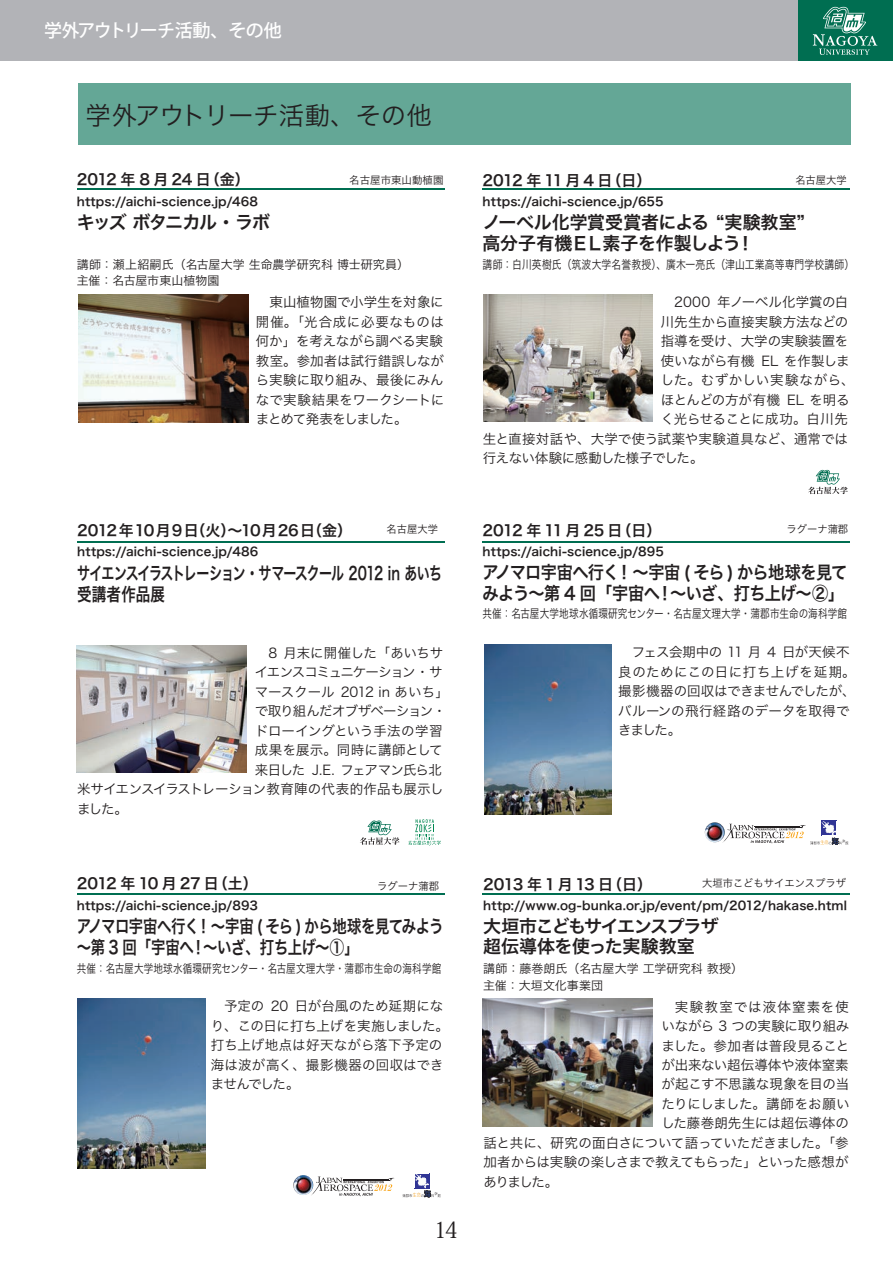
<style>
.page{position:relative;width:893px;height:1263px;background:#fff}
.page>*{position:absolute;margin:0;border:0;box-sizing:border-box;transform-origin:0 0}
.t1{font:25.5px "Shin Go Pro Medium 90 msp RKSJ H";letter-spacing:-.01em;color:#231f20}
.t2{font:22.5px "Koz Min Pro Regular 90 msp RKSJ H";color:#231f20}
.t3{font:18px/21px "Hira Kaku Pro N W6 90 msp RKSJ H";letter-spacing:-.035em;color:#231f20;scale:.8 1}
.t4{font:18px/21px "Hira Kaku Pro N W6 90 msp RKSJ H";letter-spacing:-.035em;color:#231f20;scale:.9 1}
.t5{font:18px/21px "Hira Kaku Pro N W6 90 msp RKSJ H";letter-spacing:-.055em;color:#231f20;scale:.72 1}
.t6{font:18px/21px "Hira Kaku Pro N W6 90 msp RKSJ H";letter-spacing:-.015em;color:#231f20}
.t7{font:18px/19.5px "Hira Kaku Pro N W6 90 msp RKSJ H";letter-spacing:-.035em;color:#231f20}
.t8{font:18px "Koz Go Pro Medium 90 msp RKSJ H";letter-spacing:-.04em;color:#fff}
.t9{font:18px "Hira Kaku Pro N W6 90 msp RKSJ H";letter-spacing:-.085em;color:#231f20}
.t10{font:15px "Hira Kaku Pro N W6 90 msp RKSJ H";letter-spacing:-.01em;color:#231f20}
.t11{font:15px "Hira Kaku Pro N W6 90 msp RKSJ H";letter-spacing:.05em;color:#231f20}
.t12{font:15px "Hira Kaku Pro N W6 90 msp RKSJ H";letter-spacing:-.04em;color:#231f20}
.t13{font:15px "Hira Kaku Pro N W6 90 msp RKSJ H";letter-spacing:-.035em;color:#231f20}
.t14{font:13.5px/19.5px "Hira Kaku Pro N W3 90 msp RKSJ H";letter-spacing:-.01em;color:#231f20}
.t15{font:13.5px "Hira Kaku Pro N W3 90 msp RKSJ H";letter-spacing:-.035em;color:#231f20}
.t16{font:13.5px "Hira Kaku Pro N W3 90 msp RKSJ H";letter-spacing:.01em;color:#231f20}
.t17{font:13.5px "Hira Kaku Pro N W3 90 msp RKSJ H";letter-spacing:-.04em;color:#231f20}
.t18{font:13.5px "Hira Kaku Pro N W3 90 msp RKSJ H";letter-spacing:-.065em;color:#231f20}
.t19{font:13.5px "Hira Kaku Pro N W3 90 msp RKSJ H";letter-spacing:-.09em;color:#231f20}
.t20{font:13.5px "Hira Kaku Pro N W3 90 msp RKSJ H";letter-spacing:-.06em;color:#231f20}
.t21{font:13.5px "Hira Kaku Pro N W3 90 msp RKSJ H";letter-spacing:.035em;color:#231f20}
.t22{font:13.5px "Hira Kaku Pro N W3 90 msp RKSJ H";letter-spacing:-.03em;color:#231f20}
.t23{font:13.5px "Hira Kaku Pro N W3 90 msp RKSJ H";letter-spacing:.08em;color:#231f20}
.t24{font:12px "Hira Kaku Pro N W6 90 msp RKSJ H";letter-spacing:.01em;color:#231f20}
.t25{font:12px "Hira Kaku Pro N W3 90 msp RKSJ H";letter-spacing:.005em;color:#231f20;scale:.8 1}
.t26{font:12px/16.5px "Hira Kaku Pro N W3 90 msp RKSJ H";letter-spacing:.005em;color:#231f20}
.t27{font:12px "Hira Kaku Pro N W3 90 msp RKSJ H";letter-spacing:.005em;color:#231f20;scale:.82 1}
.t28{font:10.5px "Shin Go Pro Medium 90 msp RKSJ H";color:#231f20}
</style>
<div class="page">
<div style="left:0;top:1px;width:892px;height:60px;background:#b2b3b7"></div>
<div style="left:798px;top:1px;width:94px;height:60px;background:#006e51"></div>
<svg style="left:813px;top:7px;width:64px;height:48px"></svg>
<div style="left:78px;top:83px;width:772px;height:62px;background:#64a796"></div>
<img style="left:79px;top:295px;width:170px;height:127px">
<img style="left:483px;top:999px;width:169px;height:127px">
<svg style="left:360px;top:821px;width:39px;height:24px"></svg>
<svg style="left:408px;top:819px;width:33px;height:27px"></svg>
<img style="left:77px;top:646px;width:170px;height:127px">
<svg style="left:808px;top:470px;width:40px;height:24px"></svg>
<img style="left:483px;top:294px;width:170px;height:128px">
<svg style="left:311px;top:1177px;width:83px;height:19px"></svg>
<img style="left:293px;top:1175px;width:20px;height:20px;border-radius:50%">
<svg style="left:402px;top:1173px;width:39px;height:24px"></svg>
<img style="left:78px;top:999px;width:127px;height:169px">
<img style="left:484px;top:644px;width:127px;height:170px">
<svg style="left:722px;top:821px;width:126px;height:24px"></svg>
<img style="left:705px;top:822px;width:20px;height:20px;border-radius:50%">
<hr style="left:77px;top:188px;width:367px;height:2px;background:#006e51">
<hr style="left:483px;top:188px;width:367px;height:2px;background:#006e51">
<hr style="left:77px;top:541px;width:367px;height:2px;background:#006e51">
<hr style="left:483px;top:541px;width:367px;height:2px;background:#006e51">
<hr style="left:77px;top:893px;width:367px;height:2px;background:#006e51">
<hr style="left:483px;top:893px;width:367px;height:2px;background:#006e51">
<h3 class="t8" style="left:44px;top:23px;width:239px">学外アウトリーチ活動、その他</h3>
<h1 class="t1" style="left:85px;top:105px;width:348px">学外アウトリーチ活動、その他</h1>
<p class="t10" style="left:77px;top:174px;width:174px">2012 年 8 月 24 日（金）</p>
<p class="t24" style="left:77px;top:197px;width:183px">https://aichi-science.jp/468</p>
<h3 class="t9" style="left:77px;top:215px;width:195px">キッズ ボタニカル・ラボ</h3>
<p class="t10" style="left:483px;top:174px;width:170px">2012 年 11月 4 日（日）</p>
<p class="t24" style="left:483px;top:197px;width:183px">https://aichi-science.jp/655</p>
<p class="t28" style="left:349px;top:176px;width:96px">名古屋市東山動植園</p>
<p class="t28" style="left:795px;top:176px;width:53px">名古屋大学</p>
<h3 class="t6" style="left:483px;top:214px;width:324px">ノーベル化学賞受賞者による “実験教室”高分子有機ＥＬ素子を作製しよう！</h3>
<p class="t26" style="left:77px;top:258px;width:334px">講師：瀬上紹嗣氏（名古屋大学 生命農学研究科 博士研究員）主催：名古屋市東山植物園</p>
<p class="t14" style="left:256px;top:294px;width:190px;text-align:justify">　東山植物園で小学生を対象に開催。「光合成に必要なものは何か」を考えながら調べる実験教室。参加者は試行錯誤しながら実験に取り組み、最後にみんなで実験結果をワークシートにまとめて発表をしました。</p>
<p class="t27" style="left:483px;top:260px;width:455px">講師：白川英樹氏（筑波大学名誉教授）、廣木一亮氏（津山工業高等専門学校講師）</p>
<p class="t14" style="left:661px;top:294px;width:189px">　2000 年ノーベル化学賞の白</p>
<p class="t16" style="left:661px;top:317px;width:189px">川先生から直接実験方法などの</p>
<p class="t14" style="left:661px;top:333px;width:189px">指導を受け、大学の実験装置を</p>
<p class="t14" style="left:661px;top:353px;width:190px">使いながら有機 EL を作製しま</p>
<p class="t21" style="left:661px;top:375px;width:195px">した。むずかしい実験ながら、</p>
<p class="t14" style="left:661px;top:392px;width:190px">ほとんどの方が有機 EL を明る</p>
<p class="t22" style="left:661px;top:414px;width:189px">く光らせることに成功。白川先</p>
<p class="t14" style="left:483px;top:431px;width:367px">生と直接対話や、大学で使う試薬や実験道具など、通常では</p>
<p class="t17" style="left:483px;top:453px;width:222px">行えない体験に感動した様子でした。</p>
<p class="t11" style="left:77px;top:525px;width:276px">2012年10月9日（火）～10月26日（金）</p>
<p class="t28" style="left:386px;top:525px;width:53px">名古屋大学</p>
<p class="t24" style="left:77px;top:547px;width:183px">https://aichi-science.jp/486</p>
<p class="t12" style="left:483px;top:524px;width:180px">2012 年 11月 25 日（日）</p>
<p class="t24" style="left:483px;top:547px;width:183px">https://aichi-science.jp/895</p>
<p class="t28" style="left:786px;top:525px;width:63px">ラグーナ蒲郡</p>
<h3 class="t5" style="left:77px;top:565px;width:508px">サイエンスイラストレーション・サマースクール 2012 in あいち受講者作品展</h3>
<h3 class="t4" style="left:483px;top:564px;width:407px">アノマロ宇宙へ行く ! ～宇宙 ( そら ) から地球を見てみよう～第 4 回「宇宙へ！～いざ、打ち上げ～②」</h3>
<p class="t14" style="left:255px;top:645px;width:190px">　8 月末に開催した「あいちサ</p>
<p class="t19" style="left:255px;top:667px;width:189px">イエンスコミュニケーション・サ</p>
<p class="t14" style="left:255px;top:684px;width:196px">マースクール 2012 in あいち」</p>
<p class="t20" style="left:255px;top:706px;width:193px">で取り組んだオブザベーション・</p>
<p class="t14" style="left:255px;top:723px;width:189px">ドローイングという手法の学習</p>
<p class="t16" style="left:255px;top:745px;width:189px">成果を展示。同時に講師として</p>
<p class="t18" style="left:255px;top:765px;width:189px">来日した J.E. フェアマン氏ら北</p>
<p class="t14" style="left:77px;top:781px;width:368px">米サイエンスイラストレーション教育陣の代表的作品も展示し</p>
<p class="t14" style="left:77px;top:801px;width:52px">ました。</p>
<p class="t25" style="left:483px;top:609px;width:457px">共催：名古屋大学地球水循環研究センター・名古屋文理大学・蒲郡市生命の海科学館</p>
<p class="t14" style="left:618px;top:644px;width:239px">　フェス会期中の 11 月 4 日が天候不良のためにこの日に打ち上げを延期。撮影機器の回収はできませんでしたが、バルーンの飛行経路のデータを取得できました。</p>
<p class="t10" style="left:77px;top:878px;width:182px">2012 年 10 月 27 日（土）</p>
<p class="t24" style="left:77px;top:901px;width:183px">https://aichi-science.jp/893</p>
<p class="t28" style="left:377px;top:882px;width:63px">ラグーナ蒲郡</p>
<p class="t13" style="left:483px;top:879px;width:170px">2013 年 1月13 日（日）</p>
<p class="t24" style="left:483px;top:901px;width:365px">http://www.og-bunka.or.jp/event/pm/2012/hakase.html</p>
<p class="t28" style="left:702px;top:879px;width:145px">大垣市こどもサイエンスプラザ</p>
<h3 class="t3" style="left:77px;top:918px;width:460px">アノマロ宇宙へ行く ! ～宇宙 ( そら ) から地球を見てみよう～第 3 回「宇宙へ！～いざ、打ち上げ～①」</h3>
<h3 class="t7" style="left:483px;top:919px;width:237px">大垣市こどもサイエンスプラザ超伝導体を使った実験教室</h3>
<p class="t25" style="left:77px;top:964px;width:457px">共催：名古屋大学地球水循環研究センター・名古屋文理大学・蒲郡市生命の海科学館</p>
<p class="t14" style="left:211px;top:998px;width:240px">　予定の 20 日が台風のため延期になり、この日に打ち上げを実施しました。打ち上げ地点は好天ながら落下予定の海は波が高く、撮影機器の回収はできませんでした。</p>
<p class="t26" style="left:483px;top:962px;width:261px">講師：藤巻朗氏（名古屋大学 工学研究科 教授）主催：大垣文化事業団</p>
<p class="t23" style="left:661px;top:1001px;width:189px">　実験教室では液体窒素を使</p>
<p class="t14" style="left:661px;top:1018px;width:189px">いながら 3 つの実験に取り組み</p>
<p class="t14" style="left:661px;top:1038px;width:190px">ました。参加者は普段見ること</p>
<p class="t14" style="left:661px;top:1057px;width:189px">が出来ない超伝導体や液体窒素</p>
<p class="t14" style="left:661px;top:1076px;width:189px">が起こす不思議な現象を目の当</p>
<p class="t15" style="left:661px;top:1099px;width:190px">たりにしました。講師をお願い</p>
<p class="t14" style="left:661px;top:1115px;width:189px">した藤巻朗先生には超伝導体の</p>
<p class="t14" style="left:483px;top:1135px;width:367px">話と共に、研究の面白さについて語っていただきました。「参</p>
<p class="t15" style="left:483px;top:1157px;width:367px">加者からは実験の楽しさまで教えてもらった」といった感想が</p>
<p class="t14" style="left:483px;top:1174px;width:76px">ありました。</p>
<h2 class="t2" style="left:433px;top:1221px;width:27px">14</h2>
</div>
